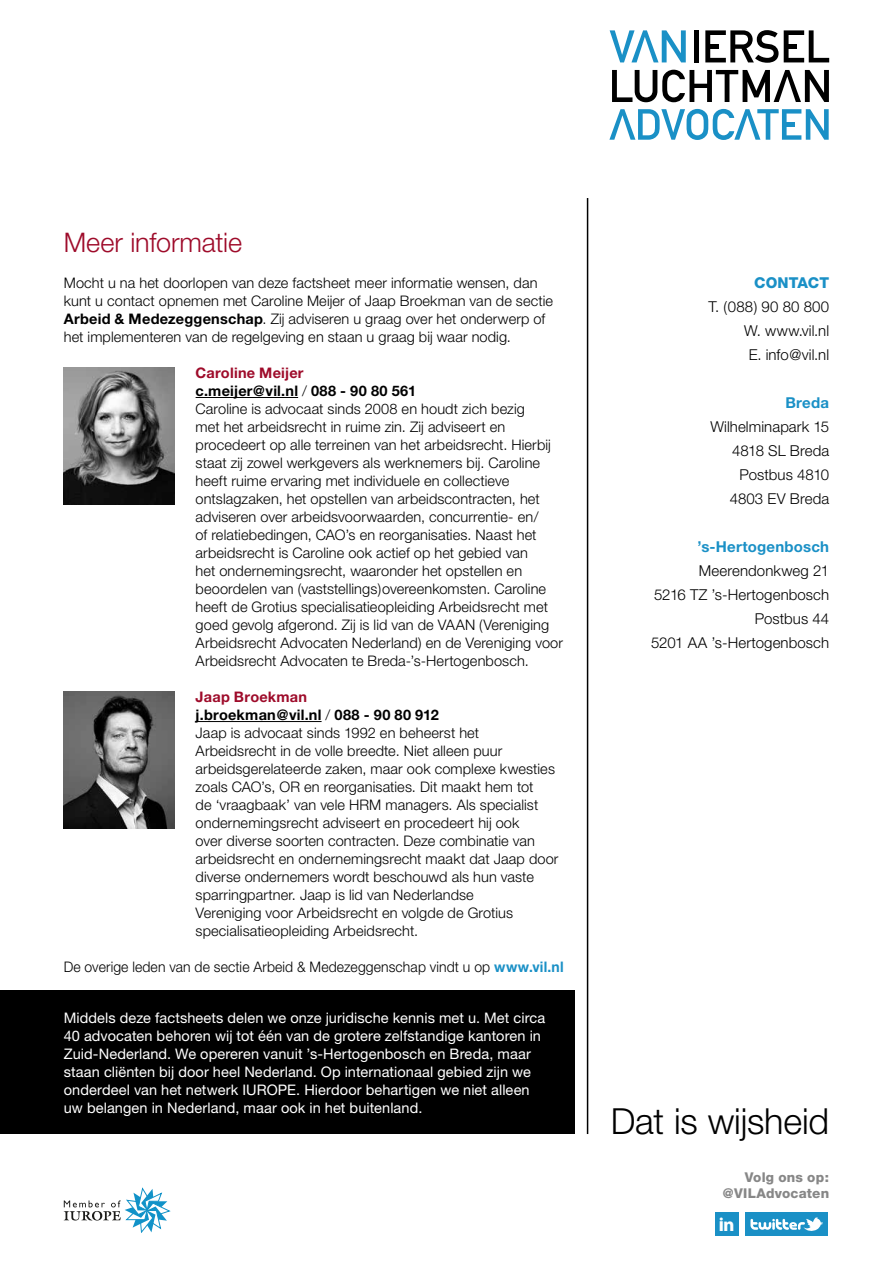
<style>
.page{position:relative;width:893px;height:1263px;background:#fff}
.page>*{position:absolute;margin:0;border:0;box-sizing:border-box;transform-origin:0 0}
.t1{font:300 36px "Helvetica Neue";letter-spacing:-.005em;color:#000}
.t2{font:300 27px "Helvetica Neue";letter-spacing:-.005em;color:#9e0b2a}
.t3{font:300 15px/24px "Helvetica Neue";letter-spacing:.005em;color:#000;text-align:right}
.t4{font:700 15px "Helvetica Neue";letter-spacing:.015em;color:#1a90c6}
.t5{font:800 15px "Helvetica Neue";letter-spacing:.005em;color:#1a90c6}
.t6{font:300 14.55px/18px "Helvetica Neue";letter-spacing:.01em;color:#000}
.t7{font:14.55px/18px "Helvetica Neue";letter-spacing:.005em;color:#fff}
.t8{font:300 14.55px "Helvetica Neue";letter-spacing:.01em;color:#000;scale:.96 1}
.t9{font:800 13.5px/16.2px "Helvetica Neue";letter-spacing:.015em;color:#878787;text-align:right}
.s1{font-weight:700}
.s2{font-weight:700;color:#9e0b2a}
.s3{font-weight:700;color:#1a90c6}
</style>
<div class="page">
<hr style="left:196px;top:397px;width:102px;height:1px;background:#000">
<hr style="left:196px;top:721px;width:126px;height:1px;background:#000">
<img style="left:64px;top:367px;width:110px;height:137px">
<img style="left:64px;top:691px;width:110px;height:137px">
<hr style="left:587px;top:198px;width:1px;height:936px;background:#000">
<svg style="left:609px;top:109px;width:220px;height:31px"></svg>
<svg style="left:610px;top:30px;width:76px;height:32px"></svg>
<div style="left:694px;top:30px;width:5px;height:32px;background:#000"></div>
<svg style="left:612px;top:70px;width:217px;height:32px"></svg>
<svg style="left:705px;top:30px;width:124px;height:33px"></svg>
<div style="left:786px;top:122px;width:8px;height:5px;background:#1a90c6"></div>
<div style="left:0;top:990px;width:574px;height:144px;background:#000"></div>
<svg style="left:64px;top:1187px;width:107px;height:46px"></svg>
<div style="left:745px;top:1212px;width:83px;height:24px;background:#1a90c6"></div>
<svg style="left:750px;top:1217px;width:73px;height:14px"></svg>
<div style="left:715px;top:1212px;width:24px;height:24px;background:#1a90c6"></div>
<h2 class="t2" style="left:64px;top:226px;width:180px">Meer informatie</h2>
<p class="t6" style="left:64px;top:274px;width:491px">Mocht u na het doorlopen van deze factsheet meer informatie wensen, dan kunt u contact opnemen met Caroline Meijer of Jaap Broekman van de sectie <span class="s1">Arbeid &amp; Medezeggenschap</span>. Zij adviseren u graag over het onderwerp of het implementeren van de regelgeving en staan u graag bij waar nodig.</p>
<p class="t6" style="left:196px;top:364px;width:369px"><span class="s2">Caroline Meijer<br></span><span class="s1">c.meijer@vil.nl</span> / <span class="s1">088 - 90 80 561<br></span>Caroline is advocaat sinds 2008 en houdt zich bezig<br>met het arbeidsrecht in ruime zin. Zij adviseert en procedeert op alle terreinen van het arbeidsrecht. Hierbij staat zij zowel werkgevers als werknemers bij. Caroline heeft ruime ervaring met individuele en collectieve ontslagzaken, het opstellen van arbeidscontracten, het adviseren over arbeidsvoorwaarden, concurrentie- en/<br>of relatiebedingen, CAO’s en reorganisaties. Naast het arbeidsrecht is Caroline ook actief op het gebied van<br>het ondernemingsrecht, waaronder het opstellen en beoordelen van (vaststellings)overeenkomsten. Caroline heeft de Grotius specialisatieopleiding Arbeidsrecht met goed gevolg afgerond. Zij is lid van de VAAN (Vereniging Arbeidsrecht Advocaten Nederland) en de Vereniging voor Arbeidsrecht Advocaten te Breda-’s-Hertogenbosch.</p>
<p class="t6" style="left:196px;top:687px;width:364px"><span class="s2">Jaap Broekman<br></span><span class="s1">j.broekman@vil.nl</span> / <span class="s1">088 - 90 80 912<br></span>Jaap is advocaat sinds 1992 en beheerst het Arbeidsrecht in de volle breedte. Niet alleen puur arbeidsgerelateerde zaken, maar ook complexe kwesties zoals CAO’s, OR en reorganisaties. Dit maakt hem tot<br>de ‘vraagbaak’ van vele HRM managers. Als specialist ondernemingsrecht adviseert en procedeert hij ook<br>over diverse soorten contracten. Deze combinatie van arbeidsrecht en ondernemingsrecht maakt dat Jaap door diverse ondernemers wordt beschouwd als hun vaste sparringpartner. Jaap is lid van Nederlandse<br>Vereniging voor Arbeidsrecht en volgde de Grotius specialisatieopleiding Arbeidsrecht.</p>
<p class="t8" style="left:64px;top:958px;width:522px">De overige leden van de sectie Arbeid &amp; Medezeggenschap vindt u op <span class="s3">www.vil.nl</span></p>
<p class="t7" style="left:64px;top:1008px;width:483px">Middels deze factsheets delen we onze juridische kennis met u. Met circa 40 advocaten behoren wij tot één van de grotere zelfstandige kantoren in Zuid-Nederland. We opereren vanuit ’s-Hertogenbosch en Breda, maar staan cliënten bij door heel Nederland. Op internationaal gebied zijn we onderdeel van het netwerk IUROPE. Hierdoor behartigen we niet alleen uw belangen in Nederland, maar ook in het buitenland.</p>
<p class="t5" style="left:754px;top:274px;width:76px">CONTACT</p>
<p class="t3" style="left:708px;top:294px;width:122px">T. (088) 90 80 800<br>W. www.vil.nl<br>E. info@vil.nl</p>
<p class="t4" style="left:785px;top:393px;width:45px">Breda</p>
<p class="t3" style="left:710px;top:414px;width:120px">Wilhelminapark 15<br>4818 SL Breda<br>Postbus 4810<br>4803 EV Breda</p>
<p class="t4" style="left:697px;top:537px;width:133px">’s-Hertogenbosch</p>
<p class="t3" style="left:651px;top:558px;width:179px">Meerendonkweg 21<br>5216 TZ ’s-Hertogenbosch<br>Postbus 44<br>5201 AA ’s-Hertogenbosch</p>
<h1 class="t1" style="left:611px;top:1099px;width:220px">Dat is wijsheid</h1>
<p class="t9" style="left:723px;top:1169px;width:108px">Volg ons op: @VILAdvocaten</p>
</div>
